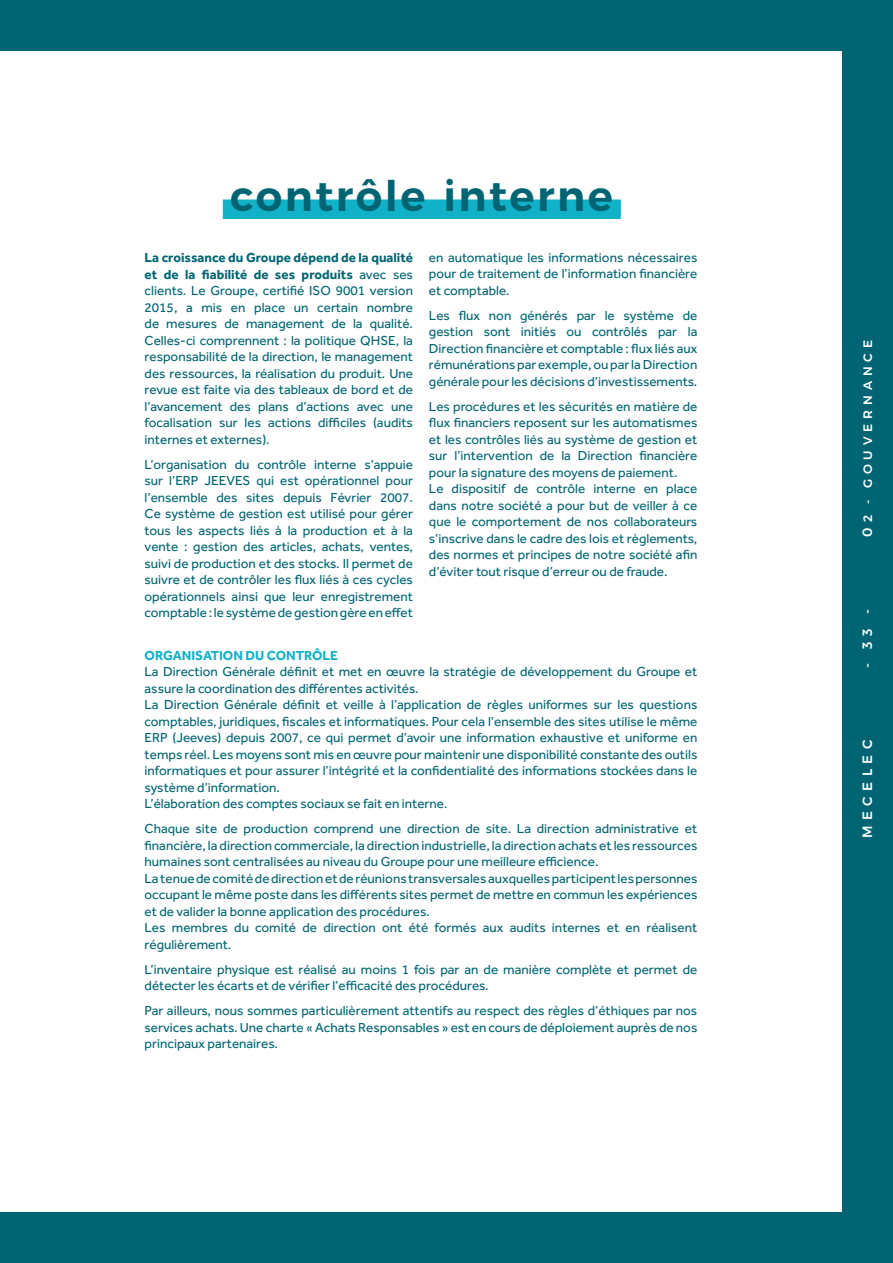
<style>
.page{position:relative;width:893px;height:1263px;background:#006473}
.page>*{position:absolute;margin:0;border:0;box-sizing:border-box;transform-origin:0 0}
.t1{font:600 42px "Montserrat";letter-spacing:.06em;color:#006473}
.t2{font:13.5px/16.5px "Effra";color:#006473;text-align:justify}
.t3{font:700 13.5px "Effra";color:#11b1c7}
.t4{font:500 13.5px "Montserrat";letter-spacing:.4em;color:#fff}
.t5{font:500 12.3px "Montserrat";letter-spacing:.4em;color:#fff}
.s1{font-weight:700}
.s2{font-size:13.5px}
</style>
<div class="page">
<div style="left:0;top:51px;width:842px;height:1161px;background:#fff"></div>
<div style="left:223px;top:199px;width:398px;height:20px;background:#11b1c7"></div>
<h1 class="t1" style="left:230px;top:162px;width:384px">contrôle interne</h1>
<p class="t2" style="left:145px;top:249px;width:270px"><span class="s1">La croissance du Groupe dépend de la qualité et de la fiabilité de ses produits</span> avec ses clients. Le Groupe, certifié ISO 9001 version 2015, a mis en place un certain nombre de mesures de management de la qualité.<br>Celles-ci comprennent : la politique QHSE, la responsabilité de la direction, le management des ressources, la réalisation du produit. Une revue est faite via des tableaux de bord et de l’avancement des plans d’actions avec une focalisation sur les actions difficiles (audits internes et externes).</p>
<p class="t2" style="left:145px;top:456px;width:270px">L’organisation du contrôle interne s’appuie sur l’ERP JEEVES qui est opérationnel pour l’ensemble des sites depuis Février 2007.<br>Ce système de gestion est utilisé pour gérer tous les aspects liés à la production et à la vente : gestion des articles, achats, ventes, suivi de production et des stocks. Il permet de suivre et de contrôler les flux liés à ces cycles opérationnels ainsi que leur enregistrement comptable : le système de gestion gère en effet</p>
<p class="t2" style="left:429px;top:249px;width:270px">en automatique les informations nécessaires pour de traitement de l’information financière et comptable.</p>
<p class="t2" style="left:429px;top:307px;width:270px">Les flux non générés par le système de gestion sont initiés ou contrôlés par la Direction financière et comptable : flux liés aux rémunérations par exemple, ou par la Direction générale pour les décisions d’investissements.</p>
<p class="t2" style="left:429px;top:398px;width:270px;text-align:left">Les procédures et les sécurités en matière de flux financiers reposent sur les automatismes et les contrôles liés au système de gestion et sur l’intervention de la Direction financière pour la signature des moyens de paiement.<br>Le dispositif de contrôle interne en place dans notre société a pour but de veiller à ce que le comportement de nos collaborateurs s’inscrive dans le cadre des lois et règlements, des normes et principes de notre société afin d’éviter tout risque d’erreur ou de fraude.</p>
<p class="t3" style="left:145px;top:647px;width:195px">ORGANISATION DU CONTRÔLE</p>
<p class="t2" style="left:145px;top:663px;width:554px;text-align:left">La Direction Générale définit et met en œuvre la stratégie de développement du Groupe et assure la coordination des différentes activités.<br>La Direction Générale définit et veille à l’application de règles uniformes sur les questions comptables, juridiques, fiscales et informatiques. Pour cela l’ensemble des sites utilise le même ERP (Jeeves) depuis 2007, ce qui permet d’avoir une information exhaustive et uniforme en temps réel. Les moyens sont mis en œuvre pour maintenir une disponibilité constante des outils informatiques et pour assurer l’intégrité et la confidentialité des informations stockées dans le système d’information.<br>L’élaboration des comptes sociaux se fait en interne.</p>
<p class="t2" style="left:145px;top:820px;width:554px;text-align:left">Chaque site de production comprend une direction de site. La direction administrative et financière, la direction commerciale, la direction industrielle, la direction achats et les ressources humaines sont centralisées au niveau du Groupe pour une meilleure efficience.<br>La tenue de comité de direction et de réunions transversales auxquelles participent les personnes occupant le même poste dans les différents sites permet de mettre en commun les expériences et de valider la bonne application des procédures.<br>Les membres du comité de direction ont été formés aux audits internes et en réalisent régulièrement.</p>
<p class="t2" style="left:145px;top:961px;width:554px">L’inventaire physique est réalisé au moins 1 fois par an de manière complète et permet de détecter les écarts et de vérifier l’efficacité des procédures.</p>
<p class="t2" style="left:145px;top:1002px;width:554px">Par ailleurs, nous sommes particulièrement attentifs au respect des règles d’éthiques par nos services achats. Une charte « Achats Responsables » est en cours de déploiement auprès de nos principaux partenaires.</p>
<p class="t5" style="left:858px;top:537px;width:198px;rotate:-90deg"><span class="s2">0</span>2 - GOUVERNANCE</p>
<p class="t4" style="left:856px;top:668px;width:61px;rotate:-90deg">- 3 3 -</p>
<p class="t4" style="left:856px;top:838px;width:99px;rotate:-90deg">MECELEC</p>
</div>
